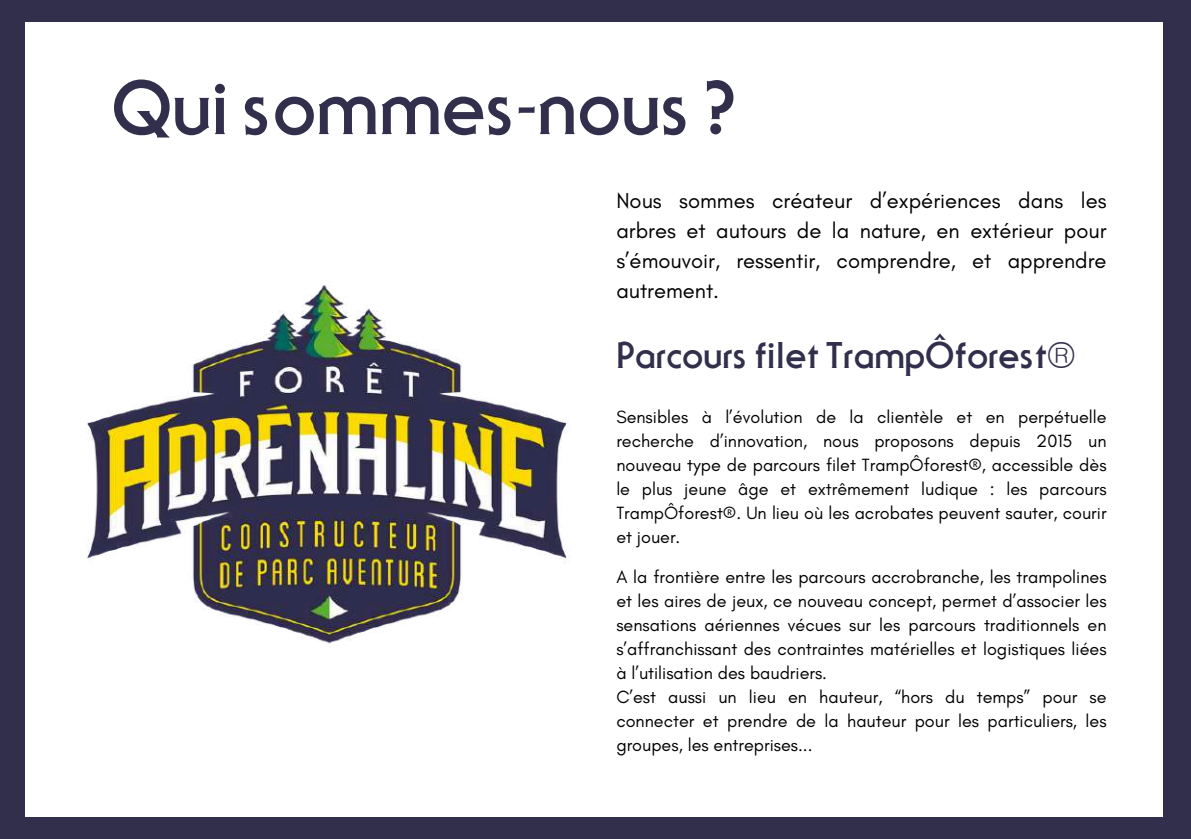
<style>
.page{position:relative;width:1191px;height:839px;background:#fff}
.page>*{position:absolute;margin:0;border:0;box-sizing:border-box;transform-origin:0 0}
.t1{font:700 70px "Serif Gothic";color:#312f4c}
.t2{font:700 34px "Serif Gothic";color:#312f4c}
.t3{font:22px/30px "Glacial Indifference";color:#000;text-align:justify}
.t4{font:18px/24px "Glacial Indifference";color:#000;text-align:justify}
</style>
<div class="page">
<div style="left:0;top:0;width:1191px;height:838px;background:#312f4c"></div>
<div style="left:25px;top:22px;width:1138px;height:794px;background:#fff"></div>
<img style="left:86px;top:285px;width:484px;height:359px">
<h1 class="t1" style="left:111px;top:62px;width:626px">Qui sommes-nous ?</h1>
<p class="t3" style="left:616px;top:185px;width:492px">Nous sommes créateur d’expériences dans les arbres et autours de la nature, en extérieur pour s’émouvoir, ressentir, comprendre, et apprendre autrement.</p>
<h2 class="t2" style="left:616px;top:332px;width:460px">Parcours filet TrampÔforest®</h2>
<p class="t4" style="left:616px;top:404px;width:492px">Sensibles à l’évolution de la clientèle et en perpétuelle recherche d’innovation, nous proposons depuis 2015 un nouveau type de parcours filet TrampÔforest®, accessible dès le plus jeune âge et extrêmement ludique : les parcours TrampÔforest®. Un lieu où les acrobates peuvent sauter, courir et jouer.</p>
<p class="t4" style="left:616px;top:565px;width:492px;text-align:left">A la frontière entre les parcours accrobranche, les trampolines et les aires de jeux, ce nouveau concept, permet d’associer les sensations aériennes vécues sur les parcours traditionnels en s’affranchissant des contraintes matérielles et logistiques liées à l’utilisation des baudriers.<br>C’est aussi un lieu en hauteur, “hors du temps” pour se connecter et prendre de la hauteur pour les particuliers, les groupes, les entreprises...</p>
</div>
